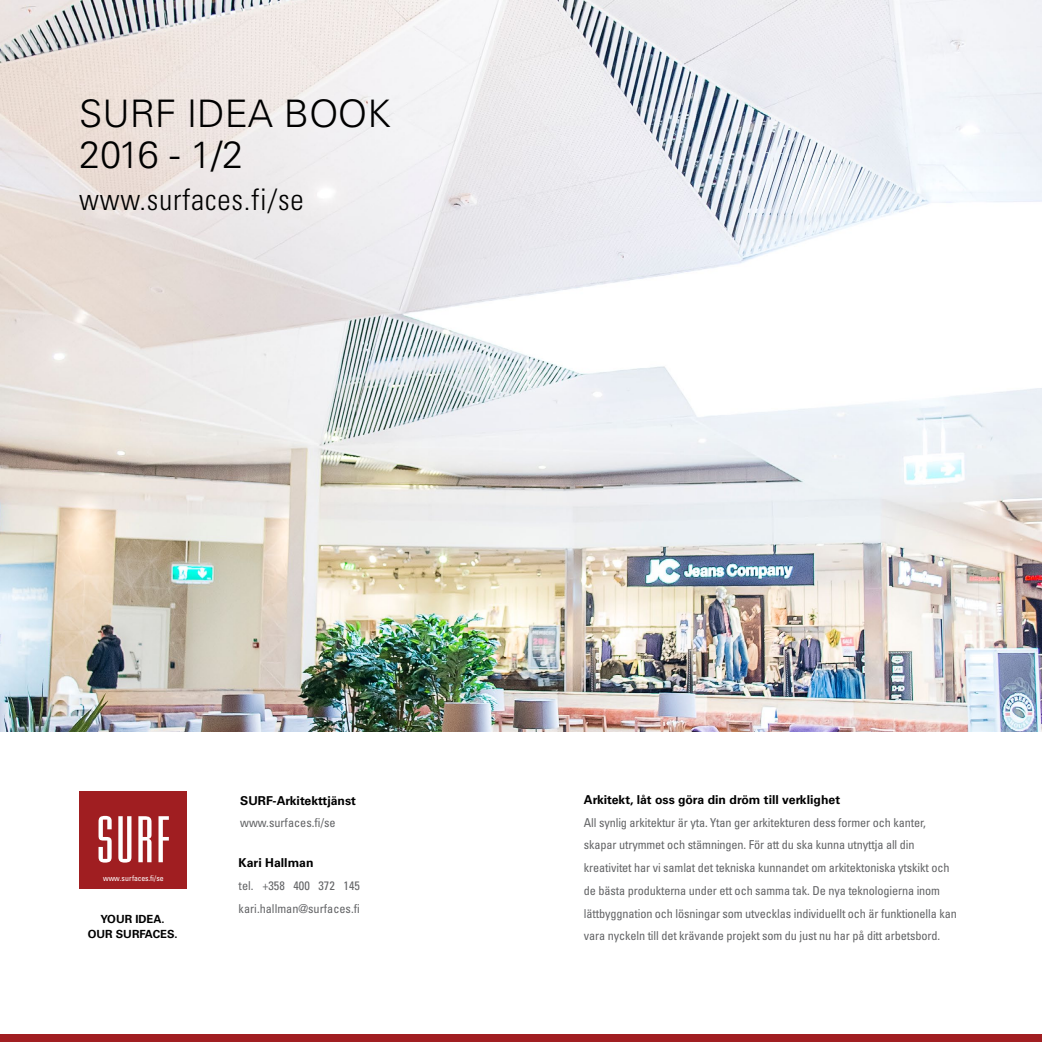
<style>
.page{position:relative;width:1042px;height:1042px;background:#fff}
.page>*{position:absolute;margin:0;border:0;box-sizing:border-box;transform-origin:0 0}
.t1{font:300 37.98px/41.1px "Univers LT Std";color:#000}
.t2{font:300 condensed 29.75px "Univers LT Std";letter-spacing:.025em;color:#000}
.t3{font:condensed 12.25px/22.8px "Univers LT Std";letter-spacing:-.01em;color:#636466}
.t4{font:700 12.25px "Univers LT Std";color:#000}
.t5{font:700 11.2px/15.6px "Univers LT Std";color:#000;text-align:center}
.t6{font:condensed 7.7px "Univers LT Std";color:#fff}
</style>
<div class="page">
<img style="left:0;top:0;width:1042px;height:731px">
<div style="left:0;top:1034px;width:1042px;height:8px;background:#a11e21"></div>
<div style="left:79px;top:791px;width:108px;height:97px;background:#a01e21"></div>
<svg style="left:99px;top:816px;width:70px;height:46px"></svg>
<h1 class="t1" style="left:79px;top:93px;width:313px">SURF IDEA BOOK<br>2016 - 1/2</h1>
<h2 class="t2" style="left:79px;top:181px;width:226px">www.surfaces.fi/se</h2>
<p class="t6" style="left:103px;top:873px;width:62px">www.surfaces.fi/se</p>
<p class="t5" style="left:88px;top:911px;width:91px">YOUR IDEA.<br>OUR SURFACES.</p>
<p class="t4" style="left:240px;top:793px;width:117px">SURF-Arkitekttjänst</p>
<p class="t3" style="left:240px;top:811px;width:97px">www.surfaces.fi/se</p>
<p class="t4" style="left:239px;top:856px;width:76px">Kari Hallman</p>
<p class="t3" style="left:239px;top:873px;width:123px">tel. +358 400 372 145 kari.hallman@surfaces.fi</p>
<p class="t4" style="left:584px;top:792px;width:258px">Arkitekt, låt oss göra din dröm till verklighet</p>
<p class="t3" style="left:584px;top:810px;width:374px">All synlig arkitektur är yta. Ytan ger arkitekturen dess former och kanter, skapar utrymmet och stämningen. För att du ska kunna utnyttja all din kreativitet har vi samlat det tekniska kunnandet om arkitektoniska ytskikt och de bästa produkterna under ett och samma tak. De nya teknologierna inom lättbyggnation och lösningar som utvecklas individuellt och är funktionella kan vara nyckeln till det krävande projekt som du just nu har på ditt arbetsbord.</p>
</div>
